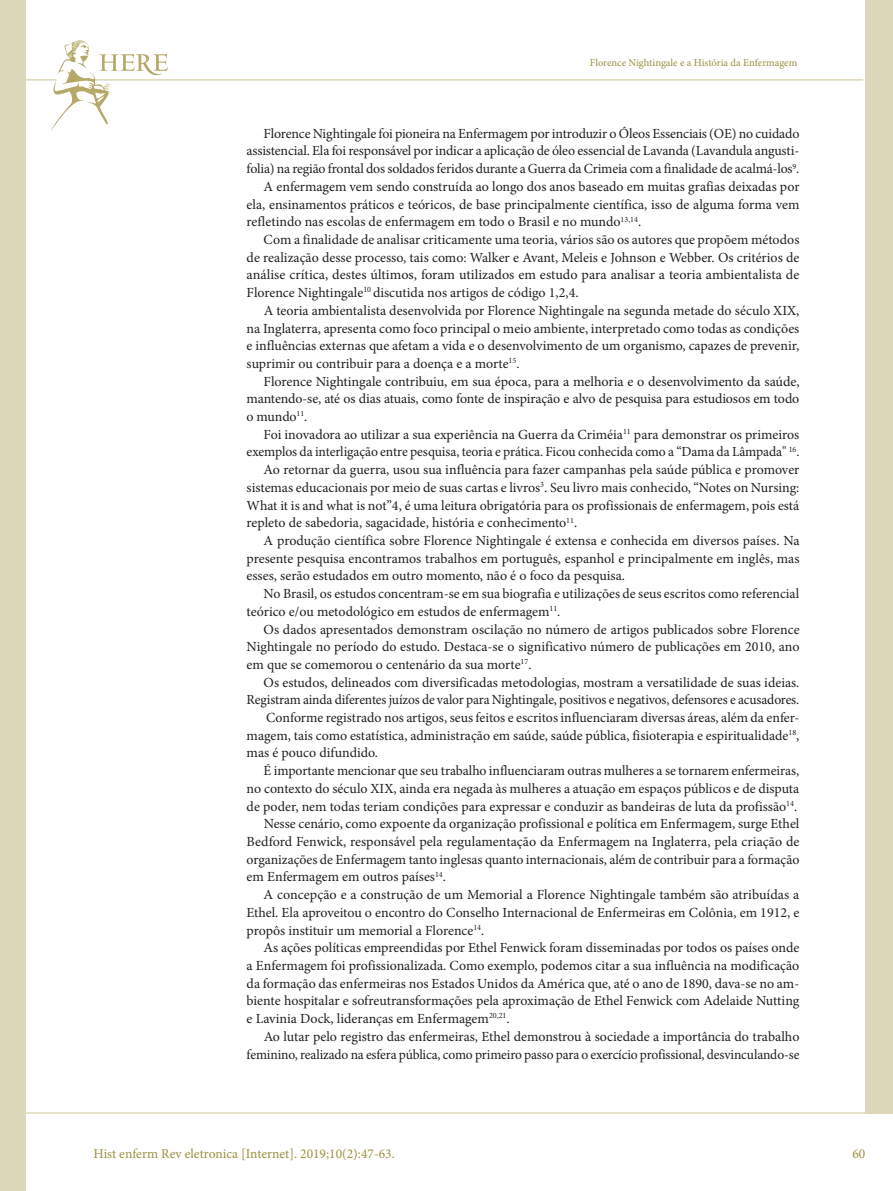
<style>
.page{position:relative;width:893px;height:1191px;background:#fff}
.page>*{position:absolute;margin:0;border:0;box-sizing:border-box;transform-origin:0 0}
.t1{font:13.95px "Minion Pro";letter-spacing:-.005em;color:#231f20}
.t2{font:13.5px "Minion Pro";color:#9b8f3f}
.t3{font:10.5px "Minion Pro";color:#9b8f3f}
</style>
<div class="page">
<hr style="left:0;top:1112px;width:893px;height:1px;background:#ded8bb">
<hr style="left:0;top:79px;width:863px;height:2px;background:#ded8bb">
<div style="left:865px;top:0;width:28px;height:1113px;background:#ded8bb"></div>
<div style="left:0;top:0;width:26px;height:1191px;background:#ded8bb"></div>
<svg style="left:50px;top:40px;width:118px;height:91px"></svg>
<p class="t3" style="left:590px;top:56px;width:209px">Florence Nightingale e a História da Enfermagem</p>
<p class="t1" style="left:264px;top:124px;width:537px">Florence Nightingale foi pioneira na Enfermagem por introduzir o Óleos Essenciais (OE) no cuidado</p>
<p class="t1" style="left:247px;top:142px;width:554px">assistencial. Ela foi responsável por indicar a aplicação de óleo essencial de Lavanda (Lavandula angusti-</p>
<p class="t1" style="left:247px;top:159px;width:554px">folia) na região frontal dos soldados feridos durante a Guerra da Crimeia com a finalidade de acalmá-los<sup>9</sup>.</p>
<p class="t1" style="left:264px;top:177px;width:537px">A enfermagem vem sendo construída ao longo dos anos baseado em muitas grafias deixadas por</p>
<p class="t1" style="left:247px;top:195px;width:554px">ela, ensinamentos práticos e teóricos, de base principalmente científica, isso de alguma forma vem</p>
<p class="t1" style="left:247px;top:212px;width:396px">refletindo nas escolas de enfermagem em todo o Brasil e no mundo<sup>13,14</sup>.</p>
<p class="t1" style="left:264px;top:230px;width:537px">Com a finalidade de analisar criticamente uma teoria, vários são os autores que propõem métodos</p>
<p class="t1" style="left:247px;top:248px;width:554px">de realização desse processo, tais como: Walker e Avant, Meleis e Johnson e Webber. Os critérios de</p>
<p class="t1" style="left:247px;top:266px;width:554px">análise crítica, destes últimos, foram utilizados em estudo para analisar a teoria ambientalista de</p>
<p class="t1" style="left:247px;top:283px;width:333px">Florence Nightingale<sup>10</sup> discutida nos artigos de código 1,2,4.</p>
<p class="t1" style="left:264px;top:301px;width:537px">A teoria ambientalista desenvolvida por Florence Nightingale na segunda metade do século XIX,</p>
<p class="t1" style="left:247px;top:319px;width:554px">na Inglaterra, apresenta como foco principal o meio ambiente, interpretado como todas as condições</p>
<p class="t1" style="left:247px;top:336px;width:554px">e influências externas que afetam a vida e o desenvolvimento de um organismo, capazes de prevenir,</p>
<p class="t1" style="left:247px;top:354px;width:274px">suprimir ou contribuir para a doença e a morte<sup>15</sup>.</p>
<p class="t1" style="left:264px;top:372px;width:537px">Florence Nightingale contribuiu, em sua época, para a melhoria e o desenvolvimento da saúde,</p>
<p class="t1" style="left:247px;top:389px;width:554px">mantendo-se, até os dias atuais, como fonte de inspiração e alvo de pesquisa para estudiosos em todo</p>
<p class="t1" style="left:247px;top:407px;width:62px">o mundo<sup>11</sup>.</p>
<p class="t1" style="left:264px;top:425px;width:537px">Foi inovadora ao utilizar a sua experiência na Guerra da Criméia<sup>11</sup> para demonstrar os primeiros</p>
<p class="t1" style="left:247px;top:443px;width:554px">exemplos da interligação entre pesquisa, teoria e prática. Ficou conhecida como a “Dama da Lâmpada" <sup>16</sup>.</p>
<p class="t1" style="left:264px;top:460px;width:537px">Ao retornar da guerra, usou sua influência para fazer campanhas pela saúde pública e promover</p>
<p class="t1" style="left:247px;top:478px;width:554px">sistemas educacionais por meio de suas cartas e livros<sup>3</sup>. Seu livro mais conhecido, “Notes on Nursing:</p>
<p class="t1" style="left:247px;top:496px;width:554px">What it is and what is not”4, é uma leitura obrigatória para os profissionais de enfermagem, pois está</p>
<p class="t1" style="left:247px;top:513px;width:332px">repleto de sabedoria, sagacidade, história e conhecimento<sup>11</sup>.</p>
<p class="t1" style="left:264px;top:531px;width:537px">A produção científica sobre Florence Nightingale é extensa e conhecida em diversos países. Na</p>
<p class="t1" style="left:247px;top:549px;width:554px">presente pesquisa encontramos trabalhos em português, espanhol e principalmente em inglês, mas</p>
<p class="t1" style="left:247px;top:566px;width:380px">esses, serão estudados em outro momento, não é o foco da pesquisa.</p>
<p class="t1" style="left:264px;top:584px;width:537px">No Brasil, os estudos concentram-se em sua biografia e utilizações de seus escritos como referencial</p>
<p class="t1" style="left:247px;top:602px;width:315px">teórico e/ou metodológico em estudos de enfermagem<sup>11</sup>.</p>
<p class="t1" style="left:264px;top:620px;width:537px">Os dados apresentados demonstram oscilação no número de artigos publicados sobre Florence</p>
<p class="t1" style="left:247px;top:637px;width:554px">Nightingale no período do estudo. Destaca-se o significativo número de publicações em 2010, ano</p>
<p class="t1" style="left:247px;top:655px;width:286px">em que se comemorou o centenário da sua morte<sup>17</sup>.</p>
<p class="t1" style="left:264px;top:673px;width:537px">Os estudos, delineados com diversificadas metodologias, mostram a versatilidade de suas ideias.</p>
<p class="t1" style="left:247px;top:690px;width:554px">Registram ainda diferentes juízos de valor para Nightingale, positivos e negativos, defensores e acusadores.</p>
<p class="t1" style="left:266px;top:708px;width:535px">Conforme registrado nos artigos, seus feitos e escritos influenciaram diversas áreas, além da enfer-</p>
<p class="t1" style="left:247px;top:726px;width:554px">magem, tais como estatística, administração em saúde, saúde pública, fisioterapia e espiritualidade<sup>18</sup>,</p>
<p class="t1" style="left:247px;top:743px;width:133px">mas é pouco difundido.</p>
<p class="t1" style="left:264px;top:761px;width:537px">É importante mencionar que seu trabalho influenciaram outras mulheres a se tornarem enfermeiras,</p>
<p class="t1" style="left:247px;top:779px;width:554px">no contexto do século XIX, ainda era negada às mulheres a atuação em espaços públicos e de disputa</p>
<p class="t1" style="left:247px;top:797px;width:552px">de poder, nem todas teriam condições para expressar e conduzir as bandeiras de luta da profissão<sup>14</sup>.</p>
<p class="t1" style="left:264px;top:814px;width:537px">Nesse cenário, como expoente da organização profissional e política em Enfermagem, surge Ethel</p>
<p class="t1" style="left:247px;top:832px;width:554px">Bedford Fenwick, responsável pela regulamentação da Enfermagem na Inglaterra, pela criação de</p>
<p class="t1" style="left:247px;top:850px;width:554px">organizações de Enfermagem tanto inglesas quanto internacionais, além de contribuir para a formação</p>
<p class="t1" style="left:247px;top:867px;width:201px">em Enfermagem em outros países<sup>14</sup>.</p>
<p class="t1" style="left:264px;top:885px;width:537px">A concepção e a construção de um Memorial a Florence Nightingale também são atribuídas a</p>
<p class="t1" style="left:247px;top:903px;width:554px">Ethel. Ela aproveitou o encontro do Conselho Internacional de Enfermeiras em Colônia, em 1912, e</p>
<p class="t1" style="left:247px;top:920px;width:239px">propôs instituir um memorial a Florence<sup>14</sup>.</p>
<p class="t1" style="left:264px;top:938px;width:537px">As ações políticas empreendidas por Ethel Fenwick foram disseminadas por todos os países onde</p>
<p class="t1" style="left:247px;top:956px;width:554px">a Enfermagem foi profissionalizada. Como exemplo, podemos citar a sua influência na modificação</p>
<p class="t1" style="left:247px;top:974px;width:554px">da formação das enfermeiras nos Estados Unidos da América que, até o ano de 1890, dava-se no am-</p>
<p class="t1" style="left:247px;top:991px;width:554px">biente hospitalar e sofreutransformações pela aproximação de Ethel Fenwick com Adelaide Nutting</p>
<p class="t1" style="left:247px;top:1009px;width:264px">e Lavinia Dock, lideranças em Enfermagem<sup>20,21</sup>.</p>
<p class="t1" style="left:264px;top:1027px;width:537px">Ao lutar pelo registro das enfermeiras, Ethel demonstrou à sociedade a importância do trabalho</p>
<p class="t1" style="left:247px;top:1044px;width:554px">feminino, realizado na esfera pública, como primeiro passo para o exercício profissional, desvinculando-se</p>
<p class="t2" style="left:94px;top:1144px;width:303px">Hist enferm Rev eletronica [Internet]. 2019;10(2):47-63.</p>
<p class="t2" style="left:852px;top:1144px;width:14px">60</p>
</div>
